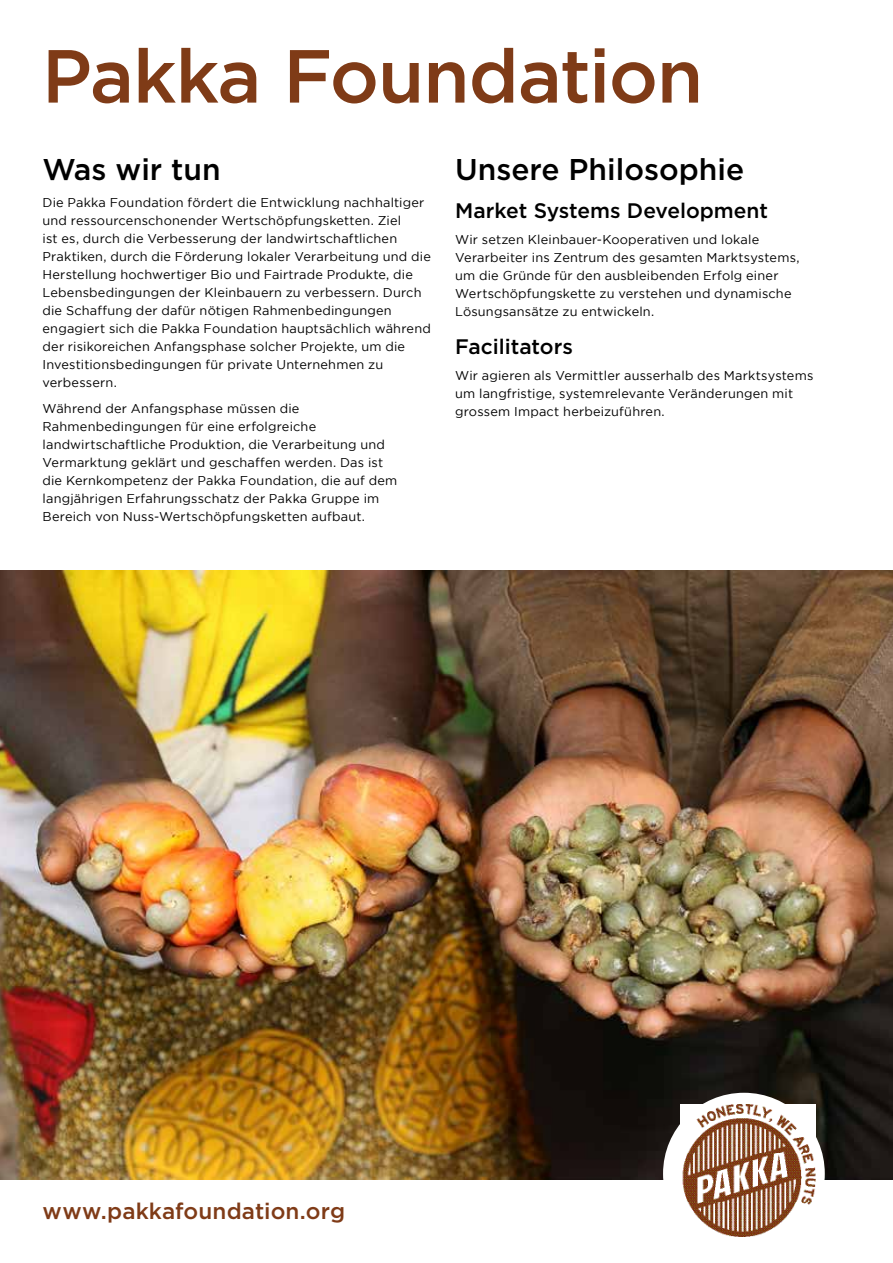
<style>
.page{position:relative;width:893px;height:1263px;background:#fff}
.page>*{position:absolute;margin:0;border:0;box-sizing:border-box;transform-origin:0 0}
.t1{font:500 75px "Gotham";letter-spacing:-.015em;color:#7f3b17}
.t2{font:500 30px "Gotham";color:#000}
.t3{font:500 22.5px "Gotham";letter-spacing:.005em;color:#7f3b17}
.t4{font:500 21px "Gotham";color:#000}
.t5{font:12.75px/18px "Gotham";letter-spacing:.015em;color:#000}
</style>
<div class="page">
<img style="left:0;top:571px;width:893px;height:608px">
<div style="left:663px;top:1093px;width:162px;height:161px;background:#fff;border-radius:50%"></div>
<img style="left:681px;top:1105px;width:134px;height:132px">
<h1 class="t1" style="left:42px;top:27px;width:663px">Pakka Foundation</h1>
<h2 class="t2" style="left:43px;top:150px;width:180px">Was wir tun</h2>
<p class="t5" style="left:43px;top:193px;width:390px">Die Pakka Foundation fördert die Entwicklung nachhaltiger und ressourcenschonender Wertschöpfungsketten. Ziel<br>ist es, durch die Verbesserung der landwirtschaftlichen Praktiken, durch die Förderung lokaler Verarbeitung und die Herstellung hochwertiger Bio und Fairtrade Produkte, die Lebensbedingungen der Kleinbauern zu verbessern. Durch die Schaffung der dafür nötigen Rahmenbedingungen engagiert sich die Pakka Foundation hauptsächlich während der risikoreichen Anfangsphase solcher Projekte, um die Investitionsbedingungen für private Unternehmen zu verbessern.</p>
<p class="t5" style="left:43px;top:400px;width:356px">Während der Anfangsphase müssen die Rahmenbedingungen für eine erfolgreiche landwirtschaftliche Produktion, die Verarbeitung und Vermarktung geklärt und geschaffen werden. Das ist die Kernkompetenz der Pakka Foundation, die auf dem langjährigen Erfahrungsschatz der Pakka Gruppe im Bereich von Nuss-Wertschöpfungsketten aufbaut.</p>
<h2 class="t2" style="left:455px;top:150px;width:291px">Unsere Philosophie</h2>
<h3 class="t4" style="left:455px;top:197px;width:315px">Market Systems Development</h3>
<p class="t5" style="left:455px;top:231px;width:346px">Wir setzen Kleinbauer-Kooperativen und lokale Verarbeiter ins Zentrum des gesamten Marktsystems, um die Gründe für den ausbleibenden Erfolg einer Wertschöpfungskette zu verstehen und dynamische Lösungsansätze zu entwickeln.</p>
<h3 class="t4" style="left:455px;top:333px;width:119px">Facilitators</h3>
<p class="t5" style="left:455px;top:367px;width:360px">Wir agieren als Vermittler ausserhalb des Marktsystems um langfristige, systemrelevante Veränderungen mit grossem Impact herbeizuführen.</p>
<h3 class="t3" style="left:43px;top:1196px;width:304px">www.pakkafoundation.org</h3>
</div>
